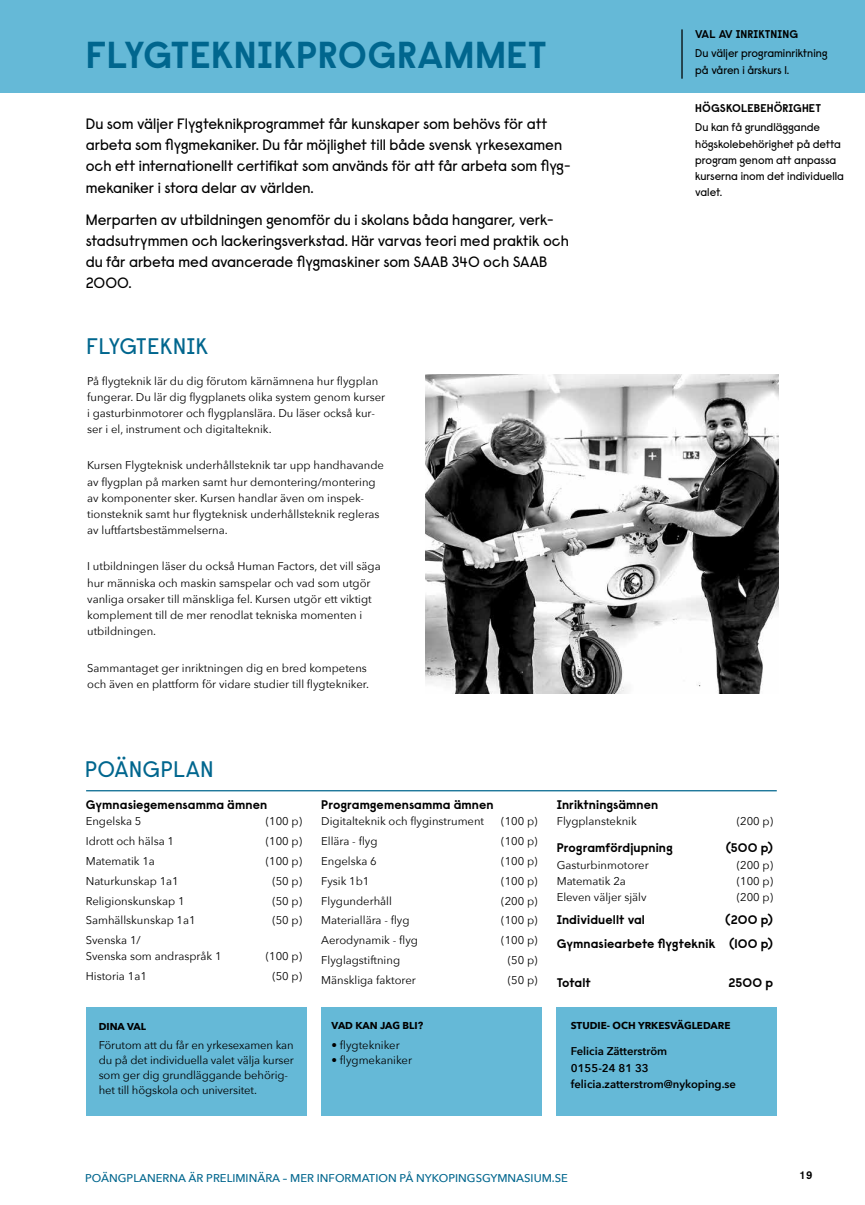
<style>
.page{position:relative;width:865px;height:1205px;background:#fff}
.page>*{position:absolute;margin:0;border:0;box-sizing:border-box;transform-origin:0 0}
.t1{font:700 37.5px "Raisonne Pro";letter-spacing:.01em;color:#00668e}
.t2{font:22.5px "Raisonne Pro";letter-spacing:.02em;color:#00668e}
.t3{font:15px/21.2px "Raisonne Pro";color:#000}
.t4{font:700 12.5px/23.4px "Raisonne Pro";letter-spacing:.01em;color:#000;text-align:right}
.t5{font:11.25px/16.2px "Avenir Next";color:#000}
.t6{font:11.25px/16.2px "Raisonne Pro";color:#000}
.t7{font:500 11.25px "Avenir Next";color:#00668e}
.t8{font:600 11.25px/16.2px "Avenir Next";color:#000}
.t9{font:700 11.25px "Raisonne Pro";letter-spacing:.01em;color:#000}
.t10{font:500 11.25px "Akzidenz Grotesk BE";color:#000}
.t11{font:700 10px "Avenir Next";color:#000}
</style>
<div class="page">
<img style="left:425px;top:374px;width:353px;height:319px">
<div style="left:86px;top:1007px;width:220px;height:109px;background:#65b9d7"></div>
<div style="left:321px;top:1007px;width:220px;height:109px;background:#65b9d7"></div>
<div style="left:556px;top:1007px;width:220px;height:109px;background:#65b9d7"></div>
<hr style="left:86px;top:790px;width:690px;height:1px;background:#00668e">
<div style="left:0;top:0;width:864px;height:92px;background:#65b9d7"></div>
<hr style="left:681px;top:29px;width:1px;height:50px;background:#000">
<h1 class="t1" style="left:86px;top:29px;width:462px">FLYGTEKNIKPROGRAMMET</h1>
<p class="t3" style="left:86px;top:113px;width:486px">Du som väljer Flygteknikprogrammet får kunskaper som behövs för att arbeta som flygmekaniker. Du får möjlighet till både svensk yrkesexamen och ett internationellt certifikat som används för att får arbeta som flyg&shy;mekaniker i stora delar av världen.</p>
<h3 class="t3" style="left:86px;top:208px;width:484px">Merparten av utbildningen genomför du i skolans båda hangarer, verk&shy;stadsutrymmen och lackeringsverkstad. Här varvas teori med praktik och du får arbeta med avancerade flygmaskiner som SAAB 340 och SAAB 2000.</h3>
<h2 class="t2" style="left:86px;top:332px;width:123px">FLYGTEKNIK</h2>
<p class="t5" style="left:87px;top:372px;width:299px">På flygteknik lär du dig förutom kärnämnena hur flygplan fungerar. Du lär dig flygplanets olika system genom kurser i gasturbinmotorer och flygplanslära. Du läser också kur&shy;ser i el, instrument och digitalteknik.</p>
<p class="t5" style="left:87px;top:457px;width:298px">Kursen Flygteknisk underhållsteknik tar upp handhavande av flygplan på marken samt hur demontering/montering av komponenter sker. Kursen handlar även om inspek&shy;tionsteknik samt hur flygteknisk underhållsteknik regleras av luftfartsbestämmelserna.</p>
<p class="t5" style="left:87px;top:558px;width:295px">I utbildningen läser du också Human Factors, det vill säga hur människa och maskin samspelar och vad som utgör vanliga orsaker till mänskliga fel. Kursen utgör ett viktigt komplement till de mer renodlat tekniska momenten i utbildningen.</p>
<p class="t5" style="left:87px;top:659px;width:283px">Sammantaget ger inriktningen dig en bred kompetens och även en plattform för vidare studier till flygtekniker.</p>
<h2 class="t2" style="left:85px;top:755px;width:130px">POÄNGPLAN</h2>
<p class="t9" style="left:695px;top:26px;width:104px">VAL AV INRIKTNING</p>
<p class="t6" style="left:695px;top:45px;width:134px">Du väljer programinriktning på våren i årskurs 1.</p>
<p class="t9" style="left:695px;top:100px;width:127px">HÖGSKOLEBEHÖRIGHET</p>
<p class="t6" style="left:695px;top:119px;width:150px">Du kan få grundläggande högskolebehörighet på detta program genom att anpassa kurserna inom det individuella valet.</p>
<p class="t4" style="left:86px;top:793px;width:183px">Gymnasiegemensamma ämnen</p>
<p class="t5" style="left:86px;top:813px;width:57px">Engelska 5</p>
<p class="t5" style="left:266px;top:813px;width:38px">(100 p)</p>
<p class="t5" style="left:86px;top:833px;width:90px">Idrott och hälsa 1</p>
<p class="t5" style="left:266px;top:833px;width:38px">(100 p)</p>
<p class="t5" style="left:86px;top:852px;width:71px">Matematik 1a</p>
<p class="t5" style="left:266px;top:852px;width:38px">(100 p)</p>
<p class="t5" style="left:86px;top:872px;width:95px">Naturkunskap 1a1</p>
<p class="t5" style="left:272px;top:872px;width:31px">(50 p)</p>
<p class="t5" style="left:86px;top:892px;width:100px">Religionskunskap 1</p>
<p class="t5" style="left:272px;top:892px;width:31px">(50 p)</p>
<p class="t5" style="left:86px;top:912px;width:111px">Samhällskunskap 1a1</p>
<p class="t5" style="left:272px;top:912px;width:31px">(50 p)</p>
<p class="t5" style="left:86px;top:931px;width:137px">Svenska 1/<br>Svenska som andraspråk 1</p>
<p class="t5" style="left:266px;top:948px;width:38px">(100 p)</p>
<p class="t5" style="left:86px;top:968px;width:63px">Historia 1a1</p>
<p class="t5" style="left:272px;top:968px;width:31px">(50 p)</p>
<p class="t11" style="left:99px;top:1018px;width:49px">DINA VAL</p>
<p class="t5" style="left:99px;top:1037px;width:197px;line-height:15px">Förutom att du får en yrkesexamen kan du på det individuella valet välja kurser som ger dig grundläggande behörig&shy;het till högskola och universitet.</p>
<p class="t4" style="left:321px;top:793px;width:174px">Programgemensamma ämnen</p>
<p class="t5" style="left:321px;top:813px;width:164px">Digitalteknik och flyginstrument</p>
<p class="t5" style="left:501px;top:813px;width:38px">(100 p)</p>
<p class="t5" style="left:321px;top:833px;width:58px">Ellära - flyg</p>
<p class="t5" style="left:501px;top:833px;width:38px">(100 p)</p>
<p class="t5" style="left:321px;top:852px;width:57px">Engelska 6</p>
<p class="t5" style="left:501px;top:852px;width:38px">(100 p)</p>
<p class="t5" style="left:321px;top:872px;width:50px">Fysik 1b1</p>
<p class="t5" style="left:501px;top:872px;width:38px">(100 p)</p>
<p class="t5" style="left:321px;top:892px;width:72px">Flygunderhåll</p>
<p class="t5" style="left:501px;top:892px;width:38px">(200 p)</p>
<p class="t5" style="left:321px;top:912px;width:90px">Materiallära - flyg</p>
<p class="t5" style="left:501px;top:912px;width:38px">(100 p)</p>
<p class="t5" style="left:321px;top:931px;width:98px">Aerodynamik - flyg</p>
<p class="t5" style="left:501px;top:931px;width:38px">(100 p)</p>
<p class="t5" style="left:321px;top:951px;width:80px">Flyglagstiftning</p>
<p class="t5" style="left:508px;top:951px;width:31px">(50 p)</p>
<p class="t5" style="left:321px;top:971px;width:96px">Mänskliga faktorer</p>
<p class="t5" style="left:508px;top:971px;width:31px">(50 p)</p>
<p class="t11" style="left:331px;top:1017px;width:93px">VAD KAN JAG BLI?</p>
<p class="t5" style="left:331px;top:1036px;width:70px">• flygtekniker</p>
<p class="t5" style="left:331px;top:1051px;width:82px">• flygmekaniker</p>
<p class="t4" style="left:556px;top:793px;width:103px">Inriktningsämnen</p>
<p class="t5" style="left:556px;top:813px;width:82px">Flygplansteknik</p>
<p class="t5" style="left:736px;top:813px;width:38px">(200 p)</p>
<p class="t4" style="left:556px;top:836px;width:118px">Programfördjupning</p>
<p class="t4" style="left:725px;top:836px;width:49px">(500 p)</p>
<p class="t5" style="left:556px;top:856px;width:94px">Gasturbinmotorer</p>
<p class="t5" style="left:736px;top:856px;width:38px">(200 p)</p>
<p class="t5" style="left:556px;top:872px;width:71px">Matematik 2a</p>
<p class="t5" style="left:736px;top:872px;width:38px">(100 p)</p>
<p class="t5" style="left:556px;top:888px;width:91px">Eleven väljer själv</p>
<p class="t5" style="left:736px;top:888px;width:38px">(200 p)</p>
<p class="t4" style="left:556px;top:908px;width:90px">Individuellt val</p>
<p class="t4" style="left:556px;top:908px;width:218px">(200 p)<br>Gymnasiearbete flygteknik (100 p)</p>
<p class="t4" style="left:556px;top:971px;width:36px">Totalt</p>
<p class="t4" style="left:728px;top:971px;width:46px">2500 p</p>
<p class="t11" style="left:571px;top:1016px;width:161px">STUDIE- OCH YRKESVÄGLEDARE</p>
<p class="t8" style="left:571px;top:1043px;width:167px">Felicia Zätterström<br>0155-24 81 33 felicia.zatterstrom@nykoping.se</p>
<p class="t7" style="left:85px;top:1169px;width:484px">POÄNGPLANERNA ÄR PRELIMINÄRA – MER INFORMATION PÅ NYKOPINGSGYMNASIUM.SE</p>
<p class="t10" style="left:799px;top:1168px;width:15px">19</p>
</div>
